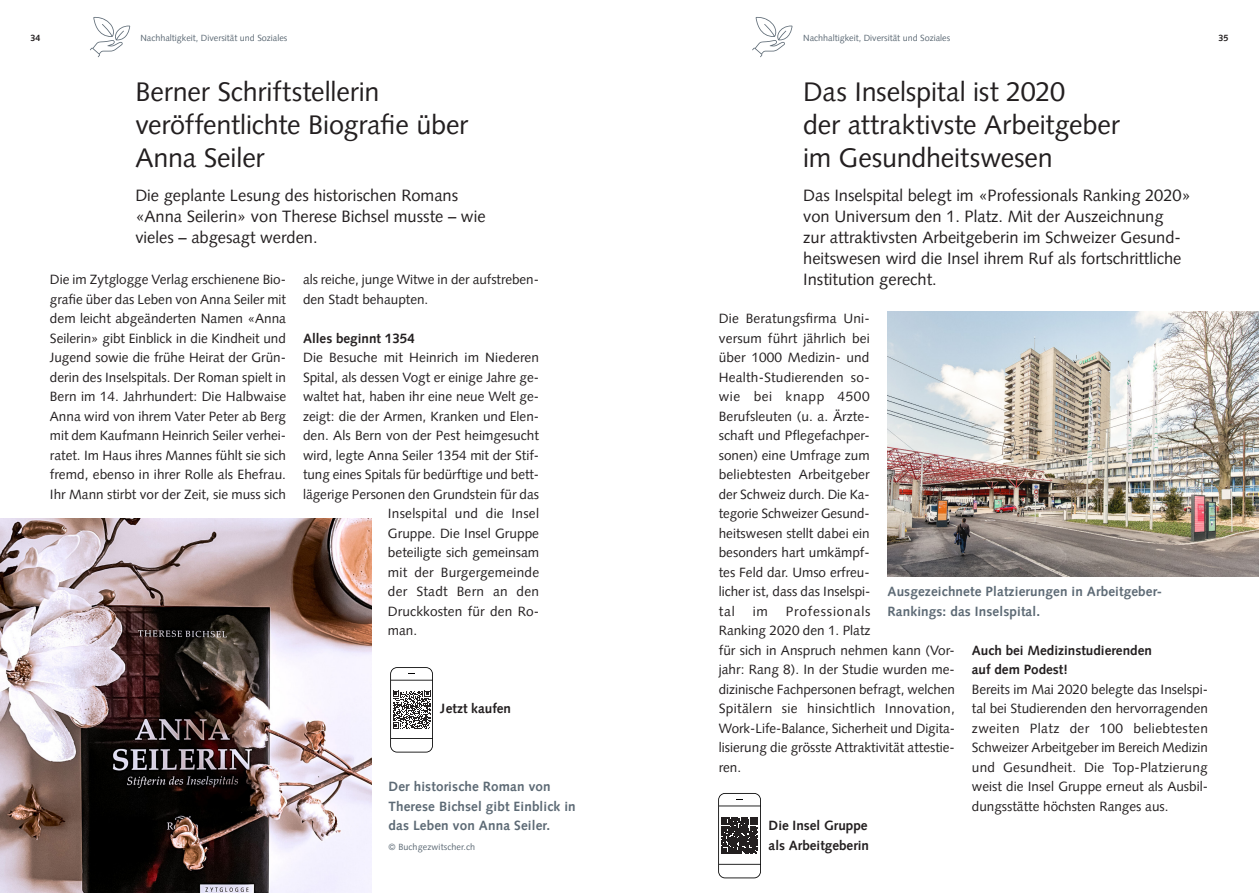
<style>
.page{position:relative;width:1259px;height:893px;background:#fff}
.page>*{position:absolute;margin:0;border:0;box-sizing:border-box;transform-origin:0 0}
.Titel_18pt{font:27px/33px "Syntax LT Pro";letter-spacing:-.005em;color:#231f20}
.Lead_12pt{font:16.5px/21px "Syntax LT Pro";color:#231f20}
.Lauftext_Blocksatz_9{font:13.5px/19.5px "Syntax LT Pro";color:#231f20;text-align:justify}
.Legende_Infos_8pt{font:700 13.5px/19.5px "Syntax LT Pro";letter-spacing:.01em;color:#5d6a75}
.Lauftext_Blocksatz_9-2{font:700 13.5px/19.5px "Syntax LT Pro";color:#231f20}
.Lauftext_Blocksatz_9-3{font:13.5px "Syntax LT Pro";letter-spacing:.02em;color:#231f20}
.Lauftext_Flattersatz{font:9px "Syntax LT Pro";color:#5d6a75}
.Legende_Infos_8pt-2{font:9px "Syntax LT Pro";letter-spacing:.01em;color:#5d6a75}
.t1{font:700 9px "Syntax LT Pro";color:#231f20}
</style>
<div class="page">
<img style="left:887px;top:312px;width:372px;height:265px">
<img style="left:0;top:518px;width:371px;height:375px">
<svg style="left:390px;top:667px;width:43px;height:85px"></svg>
<svg style="left:718px;top:793px;width:43px;height:85px"></svg>
<svg style="left:90px;top:17px;width:40px;height:40px"></svg>
<svg style="left:752px;top:17px;width:40px;height:40px"></svg>
<p class="Lauftext_Flattersatz" style="left:140px;top:33px;width:148px">Nachhaltigkeit, Diversität und Soziales</p>
<p class="Lauftext_Flattersatz" style="left:803px;top:33px;width:148px">Nachhaltigkeit, Diversität und Soziales</p>
<p class="t1" style="left:30px;top:33px;width:12px">34</p>
<p class="t1" style="left:1218px;top:33px;width:12px">35</p>
<p class="Titel_18pt" style="left:135px;top:75px;width:334px">Berner Schriftstellerin veröffentlichte Biografie über<br>Anna Seiler</p>
<p class="Lead_12pt" style="left:135px;top:185px;width:352px">Die geplante Lesung des historischen Romans «Anna Seilerin» von Therese Bichsel musste – wie vieles – abgesagt werden.</p>
<p class="Lauftext_Blocksatz_9" style="left:50px;top:270px;width:238px">Die im Zytglogge Verlag erschienene Bio&shy;grafie über das Leben von Anna Seiler mit dem leicht abgeänderten Namen «Anna Seilerin» gibt Einblick in die Kindheit und Jugend sowie die frühe Heirat der Grün&shy;derin des Inselspitals. Der Roman spielt in Bern im 14. Jahrhundert: Die Halbwaise Anna wird von ihrem Vater Peter ab Berg mit dem Kaufmann Heinrich Seiler verhei&shy;ratet. Im Haus ihres Mannes fühlt sie sich fremd, ebenso in ihrer Rolle als Ehefrau.<br>Ihr Mann stirbt vor der Zeit, sie muss sich</p>
<p class="Lauftext_Blocksatz_9" style="left:303px;top:270px;width:237px">als reiche, junge Witwe in der aufstreben&shy;den Stadt behaupten.</p>
<p class="Lauftext_Blocksatz_9-2" style="left:303px;top:328px;width:113px">Alles beginnt 1354</p>
<p class="Lauftext_Blocksatz_9" style="left:303px;top:348px;width:238px">Die Besuche mit Heinrich im Niederen</p>
<p class="Lauftext_Blocksatz_9" style="left:303px;top:367px;width:237px">Spital, als dessen Vogt er einige Jahre ge-</p>
<p class="Lauftext_Blocksatz_9" style="left:303px;top:387px;width:237px">waltet hat, haben ihr eine neue Welt ge-</p>
<p class="Lauftext_Blocksatz_9" style="left:303px;top:406px;width:237px">zeigt: die der Armen, Kranken und Elen-</p>
<p class="Lauftext_Blocksatz_9" style="left:303px;top:426px;width:237px">den. Als Bern von der Pest heimgesucht</p>
<p class="Lauftext_Blocksatz_9" style="left:303px;top:445px;width:237px">wird, legte Anna Seiler 1354 mit der Stif-</p>
<p class="Lauftext_Blocksatz_9" style="left:303px;top:465px;width:237px">tung eines Spitals für bedürftige und bett-</p>
<p class="Lauftext_Blocksatz_9" style="left:303px;top:484px;width:238px">lägerige Personen den Grundstein für das</p>
<p class="Lauftext_Blocksatz_9" style="left:388px;top:504px;width:153px">Inselspital und die Insel</p>
<p class="Lauftext_Blocksatz_9" style="left:388px;top:523px;width:153px">Gruppe. Die Insel Gruppe</p>
<p class="Lauftext_Blocksatz_9" style="left:388px;top:543px;width:153px">beteiligte sich gemeinsam</p>
<p class="Lauftext_Blocksatz_9" style="left:388px;top:562px;width:153px">mit der Burgergemeinde</p>
<p class="Lauftext_Blocksatz_9-3" style="left:388px;top:583px;width:153px">der Stadt Bern an den</p>
<p class="Lauftext_Blocksatz_9" style="left:388px;top:601px;width:153px">Druckkosten für den Ro-</p>
<p class="Lauftext_Blocksatz_9" style="left:388px;top:621px;width:31px">man.</p>
<p class="Lauftext_Blocksatz_9-2" style="left:440px;top:699px;width:72px">Jetzt kaufen</p>
<p class="Legende_Infos_8pt" style="left:388px;top:777px;width:189px">Der historische Roman von<br>Therese Bichsel gibt Einblick in das Leben von Anna Seiler.</p>
<p class="Legende_Infos_8pt-2" style="left:388px;top:841px;width:88px">© Buchgezwitscher.ch</p>
<p class="Titel_18pt" style="left:803px;top:75px;width:318px">Das Inselspital ist 2020<br>der attraktivste Arbeitgeber im Gesundheitswesen</p>
<p class="Lead_12pt" style="left:803px;top:185px;width:389px">Das Inselspital belegt im «Professionals Ranking 2020» von Universum den 1. Platz. Mit der Auszeichnung<br>zur attraktivsten Arbeitgeberin im Schweizer Gesund&shy;heitswesen wird die Insel ihrem Ruf als fortschrittliche Institution gerecht.</p>
<p class="Lauftext_Blocksatz_9" style="left:719px;top:309px;width:153px">Die Beratungsfirma Uni&shy;versum führt jährlich bei über 1000 Medizin- und Health-Studierenden so&shy;wie bei knapp 4500<br>Berufsleuten (u. a. Ärzte&shy;schaft und Pflegefachper&shy;sonen) eine Umfrage zum beliebtesten Arbeitgeber der Schweiz durch. Die Ka&shy;tegorie Schweizer Gesund&shy;heitswesen stellt dabei ein besonders hart umkämpf&shy;tes Feld dar. Umso erfreu&shy;licher ist, dass das Inselspi&shy;tal</p>
<p class="Legende_Infos_8pt" style="left:887px;top:582px;width:276px">Ausgezeichnete Platzierungen in Arbeitgeber-<br>Rankings: das Inselspital.</p>
<p class="Lauftext_Blocksatz_9" style="left:719px;top:601px;width:238px;text-align:left;text-indent:67px">Professionals<br>Ranking 2020 den 1. Platz<br>für sich in Anspruch nehmen kann (Vor&shy;jahr: Rang 8). In der Studie wurden me&shy;dizinische Fachpersonen befragt, welchen Spitälern sie hinsichtlich Innovation, Work-Life-Balance, Sicherheit und Digita&shy;lisierung die grösste Attraktivität attestie&shy;ren.</p>
<p class="Lauftext_Blocksatz_9" style="left:752px;top:601px;width:17px">im</p>
<p class="Lauftext_Blocksatz_9-2" style="left:972px;top:640px;width:182px">Auch bei Medizinstudierenden</p>
<p class="Lauftext_Blocksatz_9-2" style="left:972px;top:660px;width:97px">auf dem Podest!</p>
<p class="Lauftext_Blocksatz_9" style="left:972px;top:679px;width:238px">Bereits im Mai 2020 belegte das Inselspi&shy;tal bei Studierenden den hervorragenden zweiten Platz der 100 beliebtesten Schweizer Arbeitgeber im Bereich Medizin und Gesundheit. Die Top-Platzierung weist die Insel Gruppe erneut als Ausbil&shy;dungsstätte höchsten Ranges aus.</p>
<p class="Lauftext_Blocksatz_9-2" style="left:768px;top:816px;width:102px">Die Insel Gruppe als Arbeitgeberin</p>
</div>
